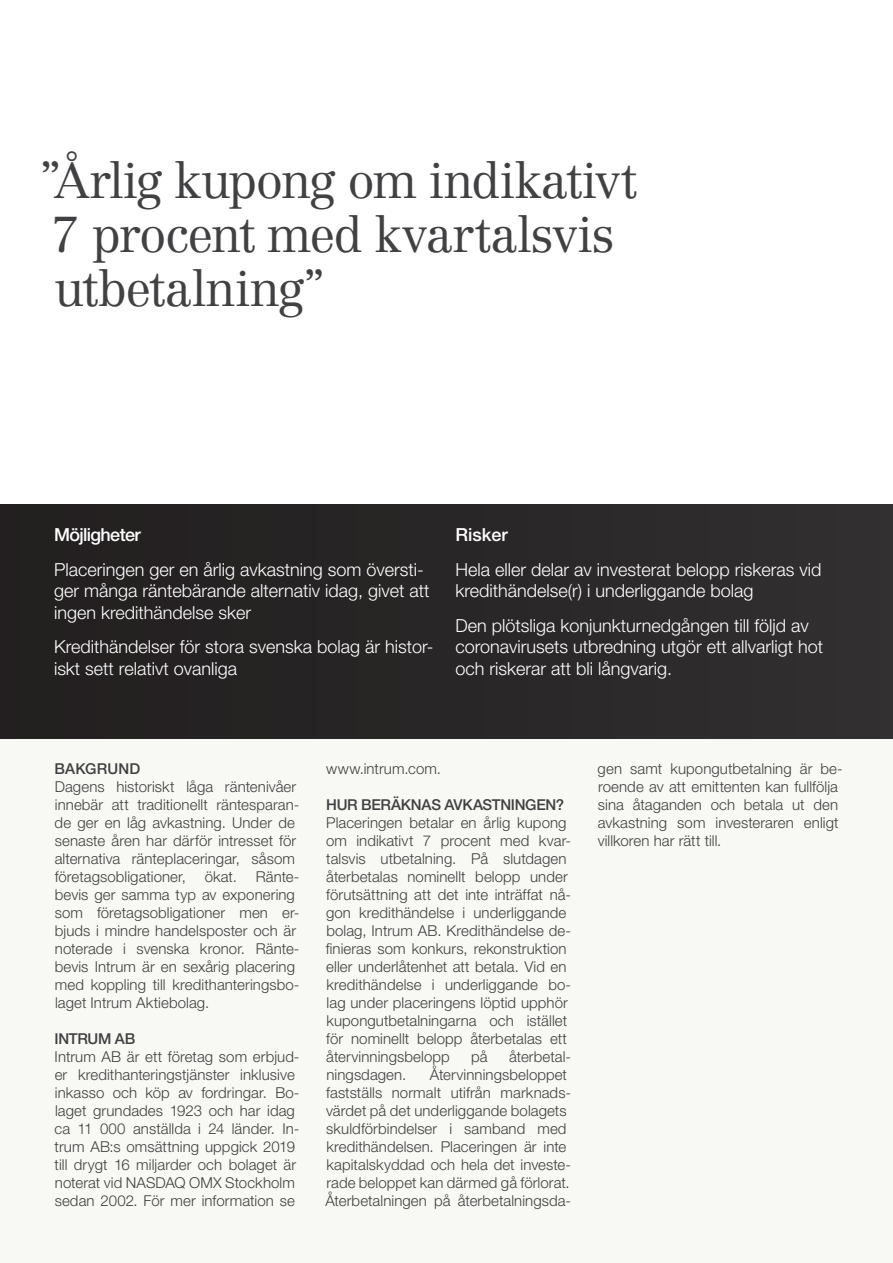
<style>
.page{position:relative;width:893px;height:1263px;background:#fff}
.page>*{position:absolute;margin:0;border:0;box-sizing:border-box;transform-origin:0 0}
.t1{font:300 49.5px/54px "Centennial LT Std";letter-spacing:-.025em;color:#414042}
.t2{font:300 18px/21.6px "Helvetica Neue LT Std";color:#fff}
.t3{font:500 18px "Helvetica Neue LT Std";letter-spacing:-.035em;color:#fff}
.t4{font:300 15px/18px "Helvetica Neue LT Std";letter-spacing:.005em;color:#414042}
.t5{font:500 15px "Helvetica Neue LT Std";letter-spacing:-.02em;color:#414042}
.t6{font:500 15px "Helvetica Neue LT Std";letter-spacing:.01em;color:#414042}
</style>
<div class="page">
<div style="left:0;top:730px;width:893px;height:533px;background:#f8f8f4"></div>
<div style="left:0;top:504px;width:893px;height:234px;background:#292627"></div>
<h1 class="t1" style="left:39px;top:154px;width:599px">”Årlig kupong om indikativt<br>7 procent med kvartalsvis utbetalning”</h1>
<p class="t3" style="left:54px;top:524px;width:88px">Möjligheter</p>
<p class="t2" style="left:54px;top:558px;width:377px">Placeringen ger en årlig avkastning som översti&shy;ger många räntebärande alternativ idag, givet att ingen kredithändelse sker</p>
<p class="t2" style="left:54px;top:635px;width:381px">Kredithändelser för stora svenska bolag är histor&shy;iskt sett relativt ovanliga</p>
<p class="t3" style="left:455px;top:524px;width:54px">Risker</p>
<p class="t2" style="left:455px;top:558px;width:368px">Hela eller delar av investerat belopp riskeras vid kredithändelse(r) i underliggande bolag</p>
<p class="t2" style="left:455px;top:614px;width:369px">Den plötsliga konjunkturnedgången till följd av coronavirusets utbredning utgör ett allvarligt hot och riskerar att bli långvarig.</p>
<p class="t6" style="left:55px;top:760px;width:87px">BAKGRUND</p>
<p class="t4" style="left:55px;top:777px;width:246px">Dagens historiskt låga räntenivåer innebär att traditionellt räntesparan&shy;de ger en låg avkastning. Under de senaste åren har därför intresset för alternativa ränteplaceringar, såsom företagsobligationer,</p>
<p class="t4" style="left:55px;top:867px;width:246px;text-indent:201px">Ränte&shy;bevis ger samma typ av exponering som företagsobligationer men er&shy;bjuds i mindre handelsposter och är noterade i svenska kronor. Ränte&shy;bevis Intrum är en sexårig placering med koppling till kredithanteringsbo&shy;laget Intrum Aktiebolag.</p>
<p class="t5" style="left:55px;top:1030px;width:82px">INTRUM AB</p>
<p class="t4" style="left:54px;top:1047px;width:247px">Intrum AB är ett företag som erbjud&shy;er kredithanteringstjänster inklusive inkasso och köp av fordringar. Bo&shy;laget grundades 1923 och har idag ca 11 000 anställda i 24 länder. In&shy;trum AB:s omsättning uppgick 2019 till drygt 16 miljarder och bolaget är noterat vid NASDAQ OMX Stockholm sedan 2002. För mer information se</p>
<p class="t4" style="left:205px;top:867px;width:34px">ökat.</p>
<p class="t4" style="left:326px;top:759px;width:116px">www.intrum.com.</p>
<p class="t5" style="left:326px;top:796px;width:239px">HUR BERÄKNAS AVKASTNINGEN?</p>
<p class="t4" style="left:326px;top:813px;width:247px">Placeringen betalar en årlig kupong om indikativt 7 procent med kvar&shy;talsvis utbetalning. På slutdagen återbetalas nominellt belopp under förutsättning att det inte inträffat nå&shy;gon kredithändelse i underliggande bolag, Intrum AB. Kredithändelse de&shy;finieras som konkurs, rekonstruktion eller underlåtenhet att betala. Vid en kredithändelse i underliggande bo&shy;lag under placeringens löptid upphör kupongutbetalningarna och istället för nominellt belopp återbetalas ett återvinningsbelopp</p>
<p class="t4" style="left:471px;top:1047px;width:18px">på</p>
<p class="t4" style="left:509px;top:1047px;width:64px">återbetal-</p>
<p class="t4" style="left:325px;top:1065px;width:247px;text-indent:104px">Återvinningsbeloppet fastställs normalt utifrån marknads&shy;värdet på det underliggande bolagets skuldförbindelser i samband med kredithändelsen. Placeringen är inte kapitalskyddad och hela det investe&shy;rade beloppet kan därmed gå förlorat.<br>Återbetalningen på återbetalningsda-</p>
<p class="t4" style="left:326px;top:1065px;width:81px">ningsdagen.</p>
<p class="t4" style="left:598px;top:759px;width:247px">gen samt kupongutbetalning är be&shy;roende av att emittenten kan fullfölja sina åtaganden och betala ut den avkastning som investeraren enligt villkoren har rätt till.</p>
</div>
